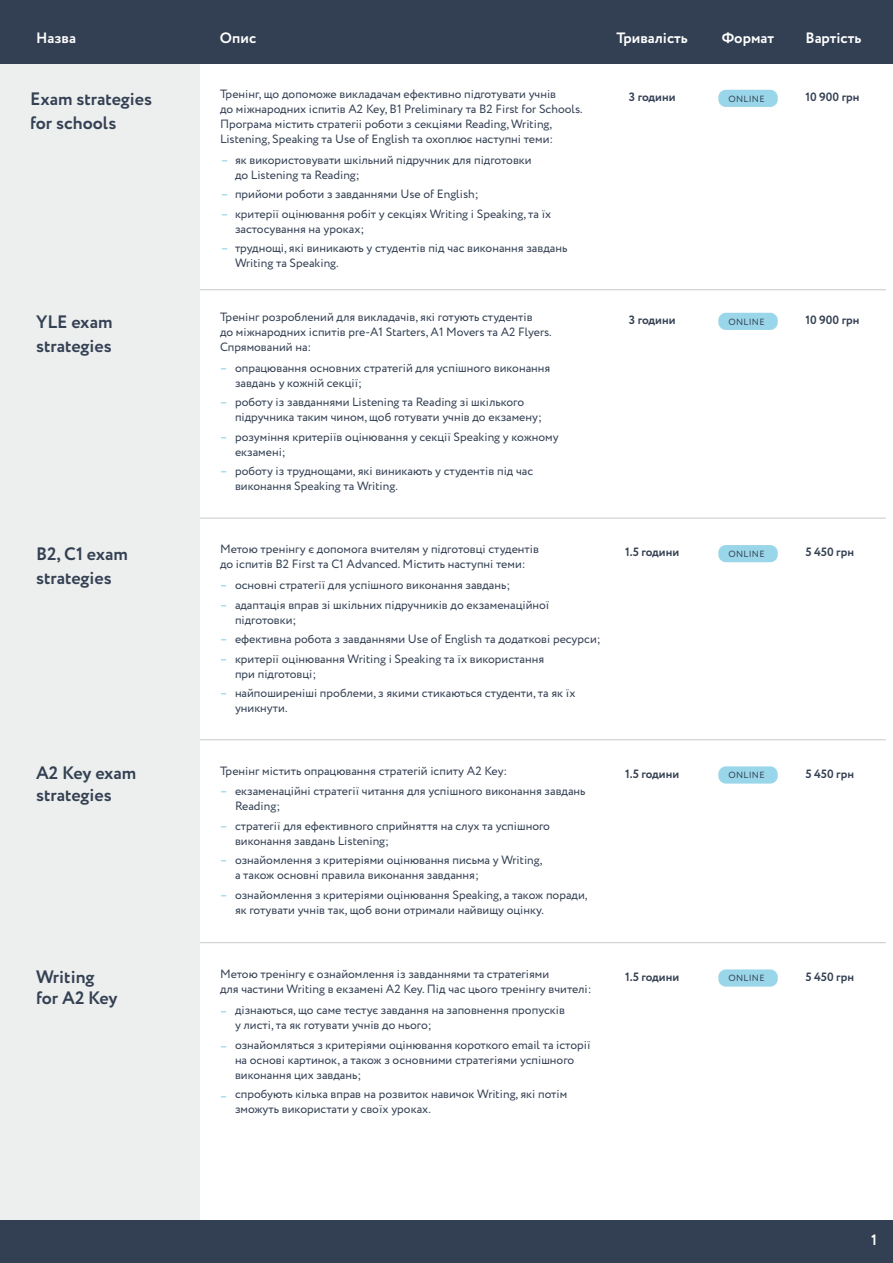
<style>
.page{position:relative;width:893px;height:1263px;background:#fff}
.page>*{position:absolute;margin:0;border:0;box-sizing:border-box;transform-origin:0 0}
.t1{font:700 18px/24px "Circe";color:#344053}
.t2{font:700 15px "Circe";color:#fff}
.t3{font:12px/15px "Circe";color:#334053}
.t4{font:700 12px "Circe";color:#344053}
.t5{font:700 12px/19.5px "Circe";color:#9ad6e9}
.t6{font:9px "Circe";letter-spacing:.03em;color:#344053}
</style>
<div class="page">
<hr style="left:0;top:518px;width:886px;height:1px;background:#c7cacc">
<hr style="left:0;top:739px;width:886px;height:1px;background:#c7cacc">
<hr style="left:0;top:942px;width:886px;height:1px;background:#c7cacc">
<hr style="left:0;top:289px;width:886px;height:1px;background:#c7cacc">
<div style="left:0;top:55px;width:200px;height:1208px;background:#edefee"></div>
<div style="left:0;top:0;width:893px;height:64px;background:#334053"></div>
<div style="left:718px;top:90px;width:60px;height:17px;background:#9ad6e9;border-radius:8px"></div>
<div style="left:718px;top:313px;width:60px;height:17px;background:#9ad6e9;border-radius:8px"></div>
<div style="left:718px;top:545px;width:60px;height:17px;background:#9ad6e9;border-radius:8px"></div>
<div style="left:718px;top:766px;width:60px;height:17px;background:#9ad6e9;border-radius:8px"></div>
<div style="left:718px;top:969px;width:60px;height:18px;background:#9ad6e9;border-radius:8px"></div>
<div style="left:0;top:1220px;width:893px;height:43px;background:#334053"></div>
<p class="t2" style="left:36px;top:28px;width:41px">Назва</p>
<p class="t2" style="left:220px;top:28px;width:38px">Опис</p>
<p class="t2" style="left:616px;top:28px;width:73px">Тривалість</p>
<p class="t2" style="left:722px;top:28px;width:54px">Формат</p>
<p class="t2" style="left:805px;top:28px;width:57px">Вартість</p>
<p class="t3" style="left:220px;top:87px;width:364px">Тренінг, що допоможе викладачам ефективно підготувати учнів<br>до міжнародних іспитів A2 Key, B1 Preliminary та B2 First for Schools.<br>Програма містить стратегіі роботи з секціями Reading, Writing, Listening, Speaking та Use of English та охоплює наступні теми:</p>
<h1 class="t1" style="left:30px;top:88px;width:124px">Exam strategies for schools</h1>
<p class="t4" style="left:629px;top:89px;width:48px">3 години</p>
<p class="t6" style="left:728px;top:93px;width:38px">ONLINE</p>
<p class="t4" style="left:805px;top:89px;width:56px">10 900 грн</p>
<h1 class="t1" style="left:36px;top:311px;width:78px">YLE exam strategies</h1>
<h1 class="t1" style="left:36px;top:543px;width:93px">B2, C1 exam strategies</h1>
<h1 class="t1" style="left:36px;top:763px;width:102px;line-height:21.6px">A2 Key exam strategies</h1>
<h1 class="t1" style="left:36px;top:967px;width:83px;line-height:21.6px">Writing for A2 Key</h1>
<p class="t3" style="left:235px;top:152px;width:298px">як використовувати шкільний підручник для підготовки до Listening та Reading;</p>
<p class="t3" style="left:235px;top:185px;width:318px;line-height:19.5px">прийоми роботи з завданнями Use of English;<br>критерії оцінювання робіт у секціях Writing і Speaking, та їх</p>
<p class="t3" style="left:235px;top:219px;width:334px;line-height:19.5px">застосування на уроках;<br>труднощі, які виникають у студентів під час виконання завдань</p>
<p class="t3" style="left:235px;top:256px;width:105px">Writing та Speaking.</p>
<p class="t5" style="left:221px;top:150px;width:9px">–</p>
<p class="t5" style="left:221px;top:185px;width:9px">– –</p>
<p class="t5" style="left:221px;top:239px;width:9px">–</p>
<p class="t3" style="left:220px;top:310px;width:333px">Тренінг розроблений для викладачів, які готують студентів<br>до міжнародних іспитів pre-A1 Starters, A1 Movers та A2 Flyers.<br>Спрямований на:</p>
<p class="t5" style="left:220px;top:358px;width:9px">–</p>
<p class="t5" style="left:220px;top:393px;width:9px">–</p>
<p class="t5" style="left:220px;top:427px;width:9px">–</p>
<p class="t5" style="left:220px;top:462px;width:9px">–</p>
<p class="t3" style="left:235px;top:360px;width:317px">опрацювання основних стратегій для успішного виконання завдань у кожній секції;</p>
<p class="t3" style="left:235px;top:395px;width:308px">роботу із завданнями Listening та Reading зі шкілького підручника таким чином, щоб готувати учнів до екзамену;</p>
<p class="t3" style="left:235px;top:429px;width:325px">розуміння критеріїв оцінювання у секції Speaking у кожному екзамені;</p>
<p class="t3" style="left:235px;top:464px;width:300px">роботу із труднощами, які виникають у студентів під час виконання Speaking та Writing.</p>
<p class="t3" style="left:220px;top:542px;width:320px">Метою тренінгу є допомога вчителям у підготовці студентів до іспитів B2 First та C1 Advanced. Містить наступні теми:</p>
<p class="t5" style="left:220px;top:576px;width:9px">– –</p>
<p class="t5" style="left:220px;top:630px;width:9px">– –</p>
<p class="t5" style="left:220px;top:684px;width:9px">–</p>
<p class="t3" style="left:235px;top:576px;width:316px;line-height:19.5px">основні стратегії для успішного виконання завдань; адаптація вправ зі шкільних підручників до екзаменаційної</p>
<p class="t3" style="left:235px;top:610px;width:367px;line-height:19.5px">підготовки;<br>ефективна робота з завданнями Use of English та додаткові ресурси; критерії оцінювання Writing і Speaking та їх використання</p>
<p class="t3" style="left:235px;top:664px;width:342px;line-height:19.5px">при підготовці;<br>найпоширеніші проблеми, з якими стикаються студенти, та як їх</p>
<p class="t3" style="left:235px;top:701px;width:54px">уникнути.</p>
<p class="t3" style="left:220px;top:764px;width:289px">Тренінг містить опрацювання стратегій іспиту A2 Key:</p>
<p class="t5" style="left:220px;top:782px;width:9px">–</p>
<p class="t5" style="left:220px;top:816px;width:9px">–</p>
<p class="t5" style="left:220px;top:851px;width:9px">–</p>
<p class="t5" style="left:220px;top:885px;width:9px">–</p>
<p class="t3" style="left:235px;top:784px;width:352px">екзаменаційні стратегії читання для успішного виконання завдань<br>Reading;</p>
<p class="t3" style="left:235px;top:819px;width:317px">стратегії для ефективного сприйняття на слух та успішного виконання завдань Listening;</p>
<p class="t3" style="left:235px;top:853px;width:309px">ознайомлення з критеріями оцінювання письма у Writing, а також основні правила виконання завдання;</p>
<p class="t3" style="left:235px;top:888px;width:354px">ознайомлення з критеріями оцінювання Speaking, а також поради, як готувати учнів так, щоб вони отримали найвищу оцінку.</p>
<p class="t3" style="left:220px;top:967px;width:373px">Метою тренінгу є ознайомлення із завданнями та стратегіями<br>для частини Writing в екзамені A2 Key. Під час цього тренінгу вчителі:</p>
<p class="t5" style="left:220px;top:1002px;width:9px">–</p>
<p class="t5" style="left:220px;top:1037px;width:9px">–</p>
<p class="t5" style="left:220px;top:1086px;width:9px">–</p>
<p class="t3" style="left:235px;top:1003px;width:331px">дізнаються, що саме тестує завдання на заповнення пропусків у листі, та як готувати учнів до нього;</p>
<p class="t3" style="left:235px;top:1038px;width:357px">ознайомляться з критеріями оцінювання короткого email та історії на основі картинок, а також з основними стратегіями успішного виконання цих завдань;</p>
<p class="t3" style="left:235px;top:1087px;width:334px">спробують кілька вправ на розвиток навичок Writing, які потім зможуть використати у своїх уроках.</p>
<p class="t4" style="left:629px;top:312px;width:48px">3 години</p>
<p class="t6" style="left:728px;top:316px;width:38px">ONLINE</p>
<p class="t4" style="left:805px;top:312px;width:56px">10 900 грн</p>
<p class="t4" style="left:625px;top:544px;width:56px">1.5 години</p>
<p class="t6" style="left:728px;top:548px;width:38px">ONLINE</p>
<p class="t4" style="left:805px;top:544px;width:50px">5 450 грн</p>
<p class="t4" style="left:625px;top:765px;width:56px">1.5 години</p>
<p class="t6" style="left:728px;top:769px;width:38px">ONLINE</p>
<p class="t4" style="left:805px;top:765px;width:50px">5 450 грн</p>
<p class="t4" style="left:625px;top:968px;width:56px">1.5 години</p>
<p class="t6" style="left:728px;top:972px;width:38px">ONLINE</p>
<p class="t4" style="left:805px;top:968px;width:50px">5 450 грн</p>
<p class="t2" style="left:871px;top:1230px;width:7px">1</p>
</div>
